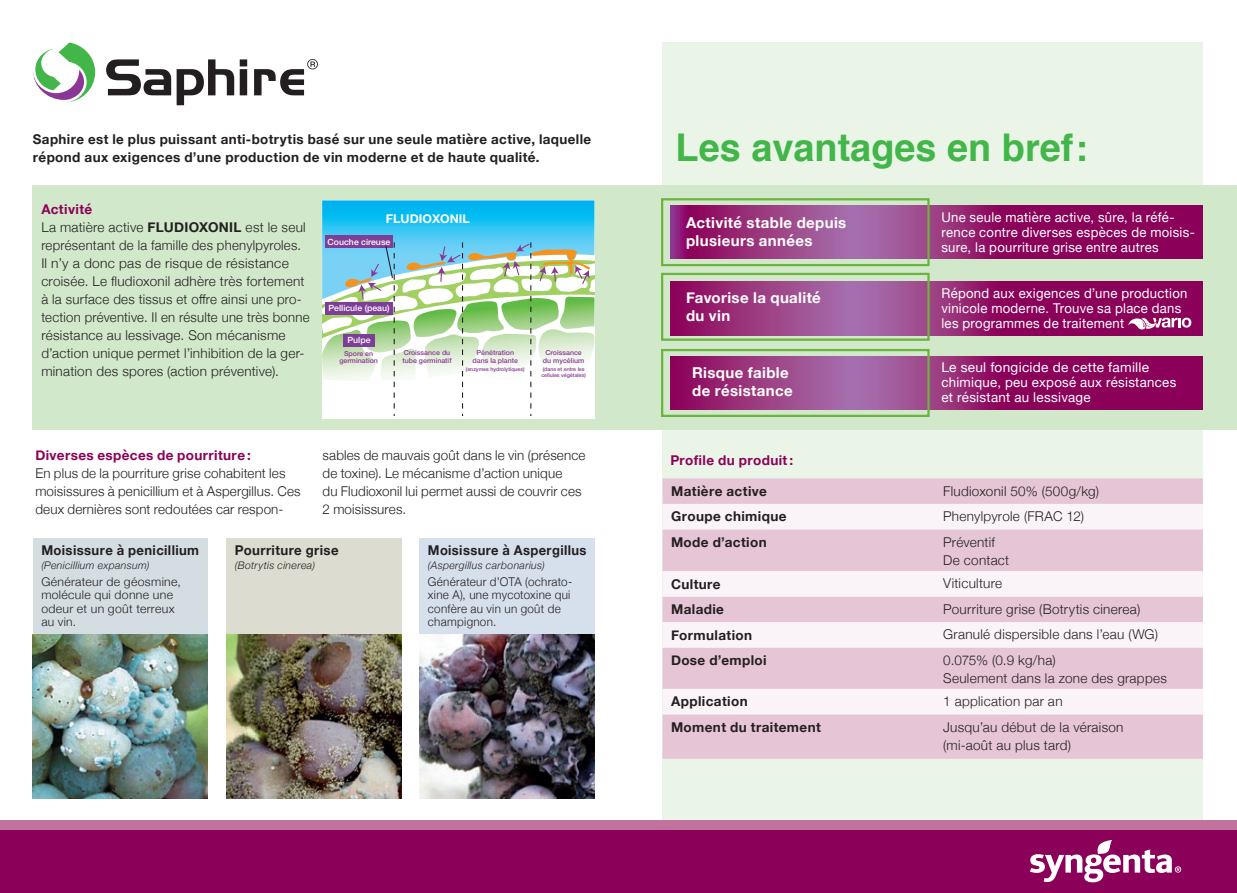
<style>
.page{position:relative;width:1237px;height:893px;background:#fff}
.page>*{position:absolute;margin:0;border:0;box-sizing:border-box;transform-origin:0 0}
.t1{font:700 38.25px "Helvetica";color:#42b649}
.t2{font:700 15px/18px "Helvetica Neue";letter-spacing:.025em;color:#fff}
.t3{font:300 13.5px/18px "Helvetica Neue";letter-spacing:.02em;color:#231f20}
.t4{font:700 13.5px/18px "Helvetica Neue";letter-spacing:.03em;color:#231f20}
.t5{font:13.5px/15px "Helvetica Neue";letter-spacing:.02em;color:#fff}
.t6{font:700 13.5px "Helvetica Neue";letter-spacing:.03em;color:#8b0159}
.t7{font:700 13.5px "Helvetica Neue";letter-spacing:.03em;color:#231f20;scale:.96 1}
.t8{font:700 12.15px "Helvetica Neue LT";color:#fff}
.t9{font:300 12px/13.5px "Helvetica Neue";letter-spacing:.025em;color:#231f20}
.t10{font:italic 300 10.5px "Helvetica Neue";letter-spacing:.03em;color:#231f20}
.t11{font:500 8.55px "Helvetica Neue LT";color:#fff}
.t12{font:500 6.9px/7.8px "Helvetica Neue LT";color:#8b3795;text-align:center}
.t13{font:500 5.25px/6px "Helvetica Neue LT";color:#8b3795}
.s1{font-weight:700;color:#8b0159}
.s2{font-weight:700}
</style>
<div class="page">
<div style="left:662px;top:43px;width:540px;height:821px;background:#eaf5e8"></div>
<svg style="left:33px;top:43px;width:62px;height:60px"></svg>
<svg style="left:106px;top:59px;width:128px;height:46px"></svg>
<svg style="left:240px;top:59px;width:7px;height:36px"></svg>
<svg style="left:254px;top:59px;width:64px;height:36px"></svg>
<div style="left:662px;top:478px;width:540px;height:281px;background:#e6c6d6"></div>
<svg style="left:662px;top:504px;width:540px;height:210px;fill:#e6c6d6"></svg>
<div style="left:34px;top:538px;width:174px;height:97px;background:#d4dee2"></div>
<div style="left:226px;top:538px;width:175px;height:97px;background:#dddcd0"></div>
<div style="left:419px;top:538px;width:175px;height:97px;background:#d6e0ed"></div>
<img style="left:33px;top:635px;width:175px;height:163px">
<img style="left:226px;top:635px;width:175px;height:163px">
<img style="left:419px;top:635px;width:175px;height:163px">
<div style="left:33px;top:185px;width:1203px;height:245px;background:#d1e8ca"></div>
<div style="left:0;top:820px;width:1236px;height:73px;background:#8b0159"></div>
<div style="left:0;top:820px;width:1236px;height:10px;background:#c2739d"></div>
<svg style="left:1030px;top:840px;width:150px;height:42px"></svg>
<svg style="left:322px;top:200px;width:272px;height:216px;background:#abd8d5"></svg>
<svg style="left:670px;top:206px;width:532px;height:53px;background:#942673"></svg>
<svg style="left:670px;top:282px;width:532px;height:53px;background:#952874"></svg>
<svg style="left:1127px;top:318px;width:63px;height:11px"></svg>
<svg style="left:670px;top:356px;width:532px;height:54px;background:#952774"></svg>
<div style="left:661px;top:198px;width:268px;height:68px;border:2px solid #6cb43f"></div>
<div style="left:661px;top:273px;width:268px;height:68px;border:2px solid #6cb43f"></div>
<div style="left:661px;top:349px;width:268px;height:68px;border:2px solid #6cb43f"></div>
<p class="t4" style="left:33px;top:130px;width:560px">Saphire est le plus puissant anti-botrytis basé sur une seule matière active, laquelle répond aux exigences d’une production de vin moderne et de haute qualité.</p>
<h1 class="t1" style="left:675px;top:117px;width:413px">Les avantages en bref:</h1>
<p class="t3" style="left:41px;top:199px;width:270px"><span class="s1">Activité<br></span>La matière active <span class="s2">FLUDIOXONIL</span> est le seul représentant de la famille des phenylpyroles.<br>Il n’y a donc pas de risque de résistance croisée. Le fludioxonil adhère très fortement à la surface des tissus et offre ainsi une pro&shy;tection préventive. Il en résulte une très bonne résistance au lessivage. Son mécanisme d’action unique permet l’inhibition de la ger&shy;mination des spores (action préventive).</p>
<p class="t2" style="left:686px;top:214px;width:162px">Activité stable depuis plusieurs années</p>
<p class="t5" style="left:941px;top:211px;width:255px">Une seule matière active, sûre, la réfé&shy;rence contre diverses espèces de moisis&shy;sure, la pourriture grise entre autres</p>
<p class="t2" style="left:686px;top:289px;width:136px">Favorise la qualité du vin</p>
<p class="t5" style="left:941px;top:286px;width:247px">Répond aux exigences d’une production vinicole moderne. Trouve sa place dans les programmes de traitement</p>
<p class="t2" style="left:692px;top:364px;width:102px">Risque faible de résistance</p>
<p class="t5" style="left:941px;top:361px;width:236px">Le seul fongicide de cette famille chimique, peu exposé aux résistances et résistant au lessivage</p>
<p class="t8" style="left:386px;top:212px;width:85px">FLUDIOXONIL</p>
<p class="t11" style="left:327px;top:237px;width:64px">Couche cireuse</p>
<p class="t11" style="left:328px;top:303px;width:63px">Pellicule (peau)</p>
<p class="t11" style="left:347px;top:335px;width:25px">Pulpe</p>
<p class="t12" style="left:543px;top:349px;width:43px">Croissance du mycélium</p>
<p class="t13" style="left:541px;top:366px;width:46px">(dans et entre les cellules végétales)</p>
<p class="t12" style="left:339px;top:349px;width:40px">Spore en germination</p>
<p class="t12" style="left:402px;top:349px;width:51px;text-align:left">Croissance du tube germinatif</p>
<p class="t12" style="left:472px;top:349px;width:47px">Pénétration dans la plante</p>
<p class="t13" style="left:466px;top:366px;width:60px">(enzymes hydrolytiques)</p>
<p class="t6" style="left:35px;top:444px;width:217px">Diverses espèces de pourriture :</p>
<p class="t3" style="left:35px;top:463px;width:267px">En plus de la pourriture grise cohabitent les moisissures à penicillium et à Aspergillus. Ces deux dernières sont redoutées car respon-</p>
<p class="t3" style="left:322px;top:445px;width:264px">sables de mauvais goût dans le vin (présence de toxine). Le mécanisme d’action unique<br>du Fludioxonil lui permet aussi de couvrir ces 2 moisissures.</p>
<p class="t4" style="left:41px;top:542px;width:159px">Moisissure à penicillium</p>
<p class="t10" style="left:41px;top:556px;width:110px">(Penicillium expansum)</p>
<p class="t9" style="left:41px;top:574px;width:141px">Générateur de géosmine, molécule qui donne une odeur et un goût terreux au vin.</p>
<p class="t4" style="left:235px;top:542px;width:105px">Pourriture grise</p>
<p class="t10" style="left:235px;top:556px;width:82px">(Botrytis cinerea)</p>
<p class="t7" style="left:428px;top:540px;width:167px">Moisissure à Aspergillus</p>
<p class="t10" style="left:428px;top:556px;width:118px">(Aspergillus carbonarius)</p>
<p class="t9" style="left:428px;top:574px;width:146px">Générateur d’OTA (ochrato&shy;xine A), une mycotoxine qui confère au vin un goût de champignon.</p>
<p class="t6" style="left:670px;top:450px;width:124px">Profile du produit:</p>
<p class="t4" style="left:671px;top:482px;width:97px">Matière active</p>
<p class="t3" style="left:943px;top:481px;width:157px">Fludioxonil 50% (500g/kg)</p>
<p class="t4" style="left:671px;top:508px;width:117px">Groupe chimique</p>
<p class="t3" style="left:943px;top:506px;width:142px">Phenylpyrole (FRAC 12)</p>
<p class="t4" style="left:671px;top:533px;width:97px">Mode d’action</p>
<p class="t3" style="left:943px;top:532px;width:67px">Préventif<br>De contact</p>
<p class="t4" style="left:671px;top:575px;width:51px">Culture</p>
<p class="t3" style="left:943px;top:574px;width:60px">Viticulture</p>
<p class="t4" style="left:671px;top:601px;width:54px">Maladie</p>
<p class="t3" style="left:943px;top:599px;width:198px">Pourriture grise (Botrytis cinerea)</p>
<p class="t4" style="left:671px;top:626px;width:82px">Formulation</p>
<p class="t3" style="left:943px;top:625px;width:216px">Granulé dispersible dans l’eau (WG)</p>
<p class="t4" style="left:671px;top:652px;width:97px">Dose d’emploi</p>
<p class="t3" style="left:943px;top:650px;width:225px">0.075% (0.9 kg/ha)<br>Seulement dans la zone des grappes</p>
<p class="t4" style="left:671px;top:693px;width:78px">Application</p>
<p class="t3" style="left:943px;top:691px;width:121px">1 application par an</p>
<p class="t4" style="left:671px;top:718px;width:151px">Moment du traitement</p>
<p class="t3" style="left:943px;top:717px;width:182px">Jusqu’au début de la véraison (mi-août au plus tard)</p>
</div>
